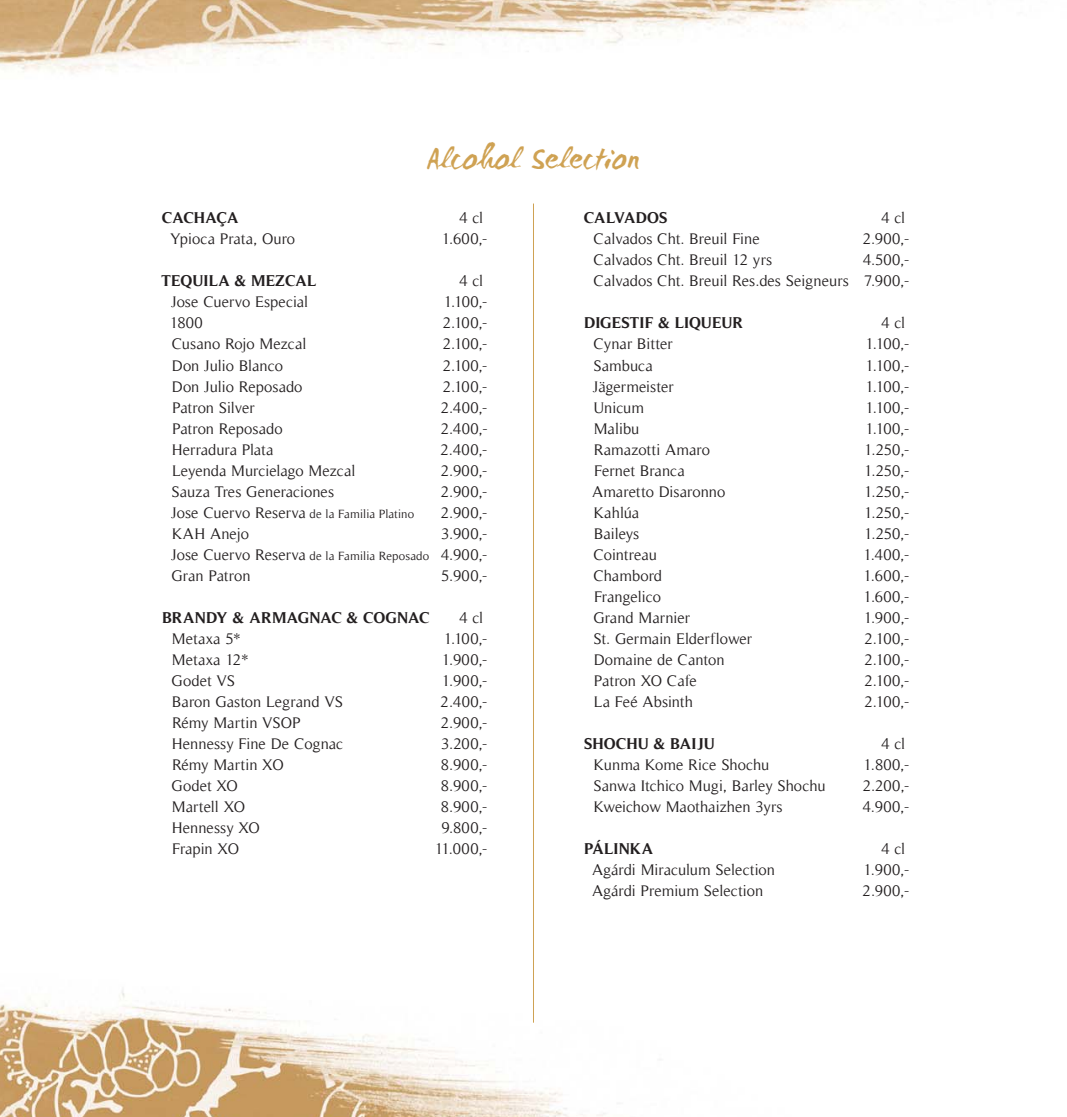
<style>
.page{position:relative;width:1067px;height:1117px;background:#fff}
.page>*{position:absolute;margin:0;border:0;box-sizing:border-box;transform-origin:0 0}
.t1{font:31.5px "WC Mano Negra Bta";letter-spacing:.01em;color:#cfa253}
.t2{font:15.75px/21px "Timeless";color:#231f20;text-align:justify}
.t3{font:700 15.75px "Timeless";letter-spacing:.005em;color:#231f20}
.t4{font:12.25px "Timeless";color:#231f20}
.s1{font-size:15.75px}
.s2{font-size:12.25px}
</style>
<div class="page">
<img style="left:0;top:0;width:872px;height:1116px">
<hr style="left:533px;top:203px;width:1px;height:819px;background:#cfa253">
<p class="t1" style="left:426px;top:139px;width:215px">Alcohol Selection</p>
<p class="t3" style="left:162px;top:208px;width:78px">CACHAÇA</p>
<p class="t2" style="left:459px;top:207px;width:25px">4 cl</p>
<p class="t2" style="left:170px;top:228px;width:126px">Ypioca Prata, Ouro</p>
<p class="t2" style="left:442px;top:228px;width:47px">1.600,-</p>
<p class="t3" style="left:161px;top:271px;width:157px">TEQUILA &amp; MEZCAL</p>
<p class="t2" style="left:459px;top:270px;width:25px">4 cl</p>
<p class="t2" style="left:171px;top:291px;width:139px">Jose Cuervo Especial</p>
<p class="t2" style="left:444px;top:291px;width:45px">1.100,-</p>
<p class="t2" style="left:170px;top:312px;width:34px">1800</p>
<p class="t2" style="left:443px;top:312px;width:46px">2.100,-</p>
<p class="t2" style="left:172px;top:333px;width:136px">Cusano Rojo Mezcal</p>
<p class="t2" style="left:443px;top:333px;width:46px">2.100,-</p>
<p class="t2" style="left:172px;top:354px;width:113px">Don Julio Blanco</p>
<p class="t2" style="left:443px;top:354px;width:46px">2.100,-</p>
<p class="t2" style="left:172px;top:375px;width:132px">Don Julio Reposado</p>
<p class="t2" style="left:443px;top:375px;width:46px">2.100,-</p>
<p class="t2" style="left:172px;top:396px;width:84px">Patron Silver</p>
<p class="t2" style="left:441px;top:396px;width:48px">2.400,-</p>
<p class="t2" style="left:172px;top:417px;width:112px">Patron Reposado</p>
<p class="t2" style="left:441px;top:417px;width:48px">2.400,-</p>
<p class="t2" style="left:172px;top:438px;width:103px">Herradura Plata</p>
<p class="t2" style="left:440px;top:438px;width:48px">2.400,-</p>
<p class="t2" style="left:172px;top:459px;width:185px">Leyenda Murcielago Mezcal</p>
<p class="t2" style="left:441px;top:459px;width:48px">2.900,-</p>
<p class="t2" style="left:172px;top:480px;width:164px">Sauza Tres Generaciones</p>
<p class="t2" style="left:441px;top:480px;width:48px">2.900,-</p>
<p class="t4" style="left:171px;top:506px;width:244px"><span class="s1">Jose Cuervo Reserva</span> de la Familia Platino</p>
<p class="t2" style="left:441px;top:501px;width:48px">2.900,-</p>
<p class="t2" style="left:172px;top:522px;width:79px">KAH Anejo</p>
<p class="t2" style="left:171px;top:522px;width:318px;text-indent:270px">3.900,- Jose Cuervo Reserva <span class="s2">de la Familia Reposado</span> 4.900,- Gran Patron</p>
<p class="t2" style="left:441px;top:564px;width:48px">5.900,-</p>
<p class="t3" style="left:162px;top:607px;width:269px">BRANDY &amp; ARMAGNAC &amp; COGNAC</p>
<p class="t2" style="left:459px;top:606px;width:25px">4 cl</p>
<p class="t2" style="left:172px;top:627px;width:71px">Metaxa 5*</p>
<p class="t2" style="left:443px;top:627px;width:45px">1.100,-</p>
<p class="t2" style="left:172px;top:648px;width:79px">Metaxa 12*</p>
<p class="t2" style="left:442px;top:648px;width:47px">1.900,-</p>
<p class="t2" style="left:172px;top:669px;width:65px">Godet VS</p>
<p class="t2" style="left:442px;top:669px;width:47px">1.900,-</p>
<p class="t2" style="left:172px;top:690px;width:173px">Baron Gaston Legrand VS</p>
<p class="t2" style="left:440px;top:690px;width:48px">2.400,-</p>
<p class="t2" style="left:172px;top:711px;width:130px">Rémy Martin VSOP</p>
<p class="t2" style="left:441px;top:711px;width:48px">2.900,-</p>
<p class="t2" style="left:172px;top:732px;width:173px">Hennessy Fine De Cognac</p>
<p class="t2" style="left:441px;top:732px;width:48px">3.200,-</p>
<p class="t2" style="left:172px;top:753px;width:113px">Rémy Martin XO</p>
<p class="t2" style="left:441px;top:753px;width:48px">8.900,-</p>
<p class="t2" style="left:172px;top:774px;width:68px">Godet XO</p>
<p class="t2" style="left:441px;top:774px;width:48px">8.900,-</p>
<p class="t2" style="left:172px;top:795px;width:75px">Martell XO</p>
<p class="t2" style="left:441px;top:795px;width:48px">8.900,-</p>
<p class="t2" style="left:172px;top:816px;width:90px">Hennessy XO</p>
<p class="t2" style="left:441px;top:816px;width:48px">9.800,-</p>
<p class="t2" style="left:172px;top:837px;width:68px">Frapin XO</p>
<p class="t2" style="left:435px;top:837px;width:54px">11.000,-</p>
<p class="t3" style="left:584px;top:208px;width:85px">CALVADOS</p>
<p class="t2" style="left:881px;top:207px;width:25px">4 cl</p>
<p class="t2" style="left:593px;top:228px;width:168px">Calvados Cht. Breuil Fine</p>
<p class="t2" style="left:862px;top:228px;width:48px">2.900,-</p>
<p class="t2" style="left:593px;top:249px;width:180px">Calvados Cht. Breuil 12 yrs</p>
<p class="t2" style="left:593px;top:249px;width:317px;text-align:right">4.500,-<br>Calvados Cht. Breuil Res.des Seigneurs 7.900,-</p>
<p class="t3" style="left:584px;top:313px;width:160px">DIGESTIF &amp; LIQUEUR</p>
<p class="t2" style="left:881px;top:312px;width:25px">4 cl</p>
<p class="t2" style="left:593px;top:333px;width:81px">Cynar Bitter</p>
<p class="t2" style="left:865px;top:333px;width:45px">1.100,-</p>
<p class="t2" style="left:593px;top:354px;width:61px">Sambuca</p>
<p class="t2" style="left:865px;top:354px;width:45px">1.100,-</p>
<p class="t2" style="left:593px;top:375px;width:82px">Jägermeister</p>
<p class="t2" style="left:865px;top:375px;width:45px">1.100,-</p>
<p class="t2" style="left:593px;top:396px;width:52px">Unicum</p>
<p class="t2" style="left:865px;top:396px;width:45px">1.100,-</p>
<p class="t2" style="left:593px;top:417px;width:47px">Malibu</p>
<p class="t2" style="left:865px;top:417px;width:45px">1.100,-</p>
<p class="t2" style="left:594px;top:438px;width:118px">Ramazotti Amaro</p>
<p class="t2" style="left:864px;top:438px;width:47px">1.250,-</p>
<p class="t2" style="left:594px;top:459px;width:92px">Fernet Branca</p>
<p class="t2" style="left:864px;top:459px;width:47px">1.250,-</p>
<p class="t2" style="left:592px;top:480px;width:135px">Amaretto Disaronno</p>
<p class="t2" style="left:864px;top:480px;width:47px">1.250,-</p>
<p class="t2" style="left:593px;top:501px;width:47px">Kahlúa</p>
<p class="t2" style="left:864px;top:501px;width:47px">1.250,-</p>
<p class="t2" style="left:593px;top:522px;width:47px">Baileys</p>
<p class="t2" style="left:864px;top:522px;width:47px">1.250,-</p>
<p class="t2" style="left:593px;top:543px;width:65px">Cointreau</p>
<p class="t2" style="left:863px;top:543px;width:47px">1.400,-</p>
<p class="t2" style="left:593px;top:564px;width:70px">Chambord</p>
<p class="t2" style="left:863px;top:564px;width:47px">1.600,-</p>
<p class="t2" style="left:594px;top:585px;width:68px">Frangelico</p>
<p class="t2" style="left:863px;top:585px;width:47px">1.600,-</p>
<p class="t2" style="left:593px;top:606px;width:98px">Grand Marnier</p>
<p class="t2" style="left:863px;top:606px;width:47px">1.900,-</p>
<p class="t2" style="left:593px;top:627px;width:160px">St. Germain Elderflower</p>
<p class="t2" style="left:864px;top:627px;width:46px">2.100,-</p>
<p class="t2" style="left:593px;top:648px;width:132px">Domaine de Canton</p>
<p class="t2" style="left:864px;top:648px;width:46px">2.100,-</p>
<p class="t2" style="left:594px;top:669px;width:104px">Patron XO Cafe</p>
<p class="t2" style="left:864px;top:669px;width:46px">2.100,-</p>
<p class="t2" style="left:594px;top:690px;width:101px">La Feé Absinth</p>
<p class="t2" style="left:864px;top:690px;width:46px">2.100,-</p>
<p class="t3" style="left:584px;top:733px;width:132px">SHOCHU &amp; BAIJU</p>
<p class="t2" style="left:881px;top:732px;width:25px">4 cl</p>
<p class="t2" style="left:593px;top:753px;width:177px">Kunma Kome Rice Shochu</p>
<p class="t2" style="left:863px;top:753px;width:47px">1.800,-</p>
<p class="t2" style="left:593px;top:774px;width:234px">Sanwa Itchico Mugi, Barley Shochu</p>
<p class="t2" style="left:862px;top:774px;width:48px">2.200,-</p>
<p class="t2" style="left:593px;top:795px;width:191px">Kweichow Maothaizhen 3yrs</p>
<p class="t2" style="left:862px;top:795px;width:48px">4.900,-</p>
<p class="t3" style="left:584px;top:838px;width:71px">PÁLINKA</p>
<p class="t2" style="left:881px;top:837px;width:25px">4 cl</p>
<p class="t2" style="left:592px;top:858px;width:184px">Agárdi Miraculum Selection</p>
<p class="t2" style="left:863px;top:858px;width:47px">1.900,-</p>
<p class="t2" style="left:592px;top:879px;width:173px">Agárdi Premium Selection</p>
<p class="t2" style="left:862px;top:879px;width:48px">2.900,-</p>
</div>
